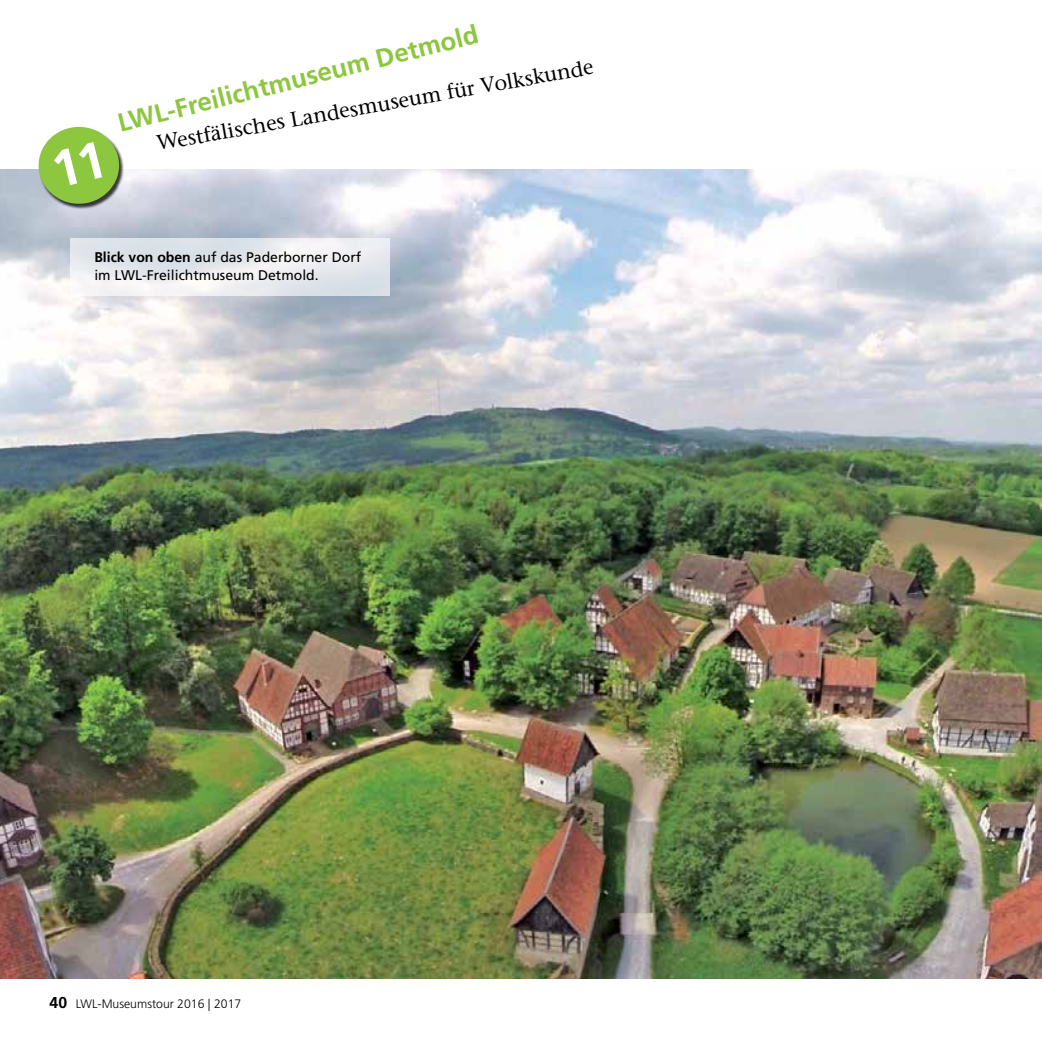
<style>
.page{position:relative;width:1042px;height:1042px;background:#fff}
.page>*{position:absolute;margin:0;border:0;box-sizing:border-box;transform-origin:0 0}
.t1{font:700 25.9px "Frutiger LT";color:#8dc63f}
.t2{font:21px "Stone Serif";color:#000}
.t3{font:14px/17.5px "Frutiger LT";color:#000}
.t4{font:300 12.25px "Frutiger LT";color:#000}
.s1{font-weight:700}
.s2{font-family:"Frutiger";font-weight:700;font-size:15.75px}
</style>
<div class="page">
<img style="left:0;top:169px;width:1042px;height:809px">
<div style="left:39px;top:127px;width:85px;height:81px;background:#000;opacity:.75"></div>
<div style="left:39px;top:127px;width:80px;height:77px;background:#8dc63f;border-radius:50%"></div>
<svg style="left:71px;top:238px;width:319px;height:57px"></svg>
<h1 class="t1" style="left:114px;top:109px;width:372px;rotate:-14deg">LWL-Freilichtmuseum Detmold</h1>
<h2 class="t2" style="left:155px;top:131px;width:444px;rotate:-10deg">Westfälisches Landesmuseum für Volkskunde</h2>
<p class="t3" style="left:94px;top:249px;width:268px"><span class="s1">Blick von oben</span> auf das Paderborner Dorf im LWL-Freilichtmuseum Detmold.</p>
<p class="t4" style="left:50px;top:997px;width:193px"><span class="s2">40</span> LWL-Museumstour 2016 | 2017</p>
</div>
